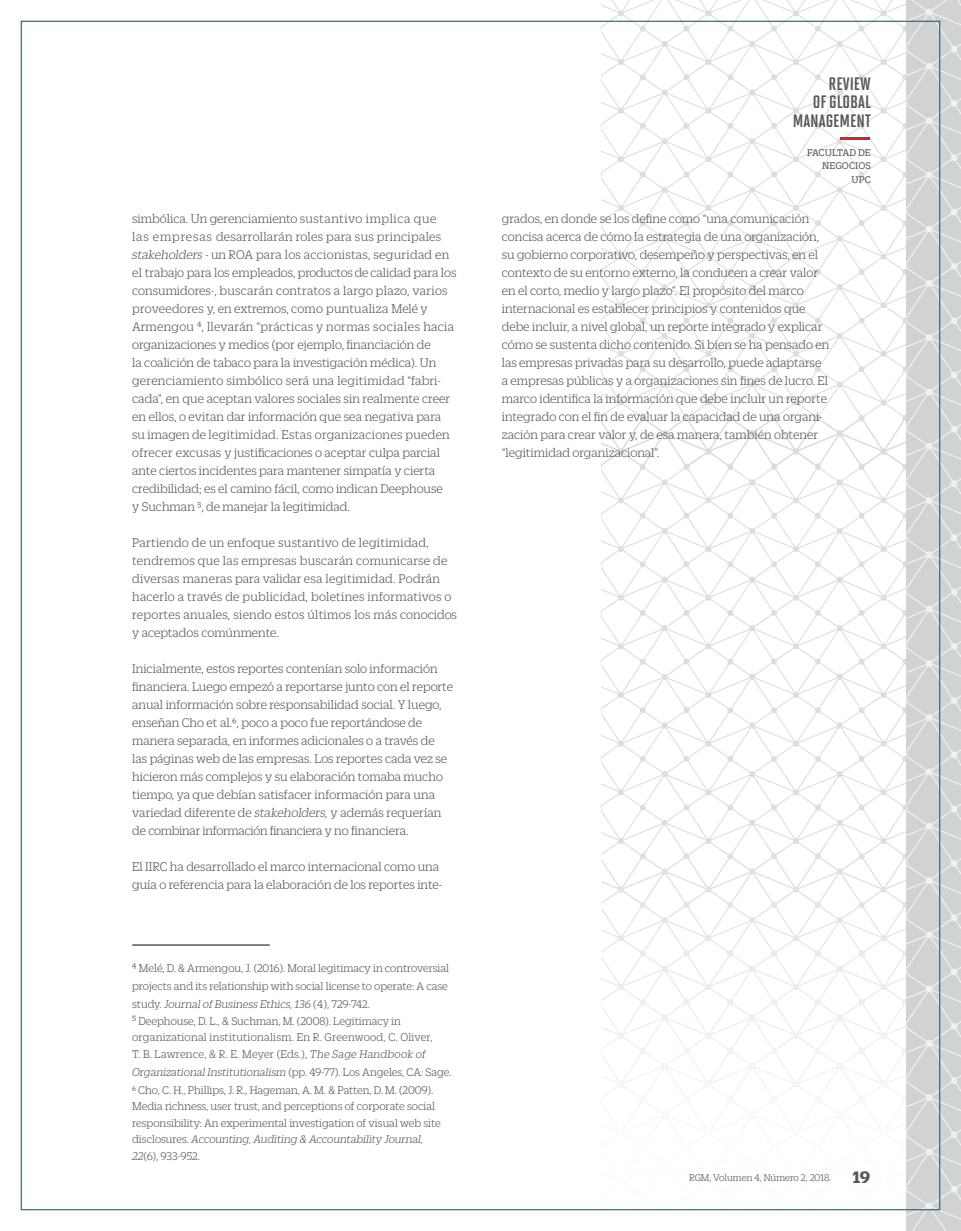
<style>
.page{position:relative;width:961px;height:1231px;background:#fff}
.page>*{position:absolute;margin:0;border:0;box-sizing:border-box;transform-origin:0 0}
.t1{font:700 18px/18.6px "Solano Gothic MVB Std";color:#57585a;text-align:right}
.t2{font:700 18px "Zizou Slab";color:#57585a}
.t3{font:300 13.5px/18px "Zizou Slab";color:#57585a}
.t4{font:300 13.5px/18px "Zizou Slab";letter-spacing:.02em;color:#57585a}
.t5{font:300 12px/16.5px "Zizou Slab";color:#57585a}
.t6{font:300 10.5px "Zizou Slab";letter-spacing:-.005em;color:#57585a}
.t7{font:10.5px/13.5px "Zizou Slab";color:#57585a;text-align:right}
.s1{font-style:italic}
.s2{font-size:13.5px}
</style>
<div class="page">
<svg style="left:601px;top:0;width:305px;height:418px"></svg>
<svg style="left:601px;top:418px;width:305px;height:431px"></svg>
<img style="left:601px;top:849px;width:305px;height:33px">
<img style="left:601px;top:856px;width:302px;height:194px">
<svg style="left:906px;top:0;width:55px;height:1230px"></svg>
<hr style="left:840px;top:137px;width:30px;height:2px;background:#d1232a">
<hr style="left:132px;top:944px;width:138px;height:1px;background:#57585a">
<p class="t3" style="left:132px;top:208px;width:326px">simbólica. Un gerenciamiento sustantivo implica que las empresas desarrollarán roles para sus principales <span class="s1">stakeholders</span> - un ROA para los accionistas, seguridad en el trabajo para los empleados, productos de calidad para los consumidores-, buscarán contratos a largo plazo, varios proveedores y, en extremos, como puntualiza Melé y Armengou 4, llevarán “prácticas y normas sociales hacia organizaciones y medios (por ejemplo, financiación de<br>la coalición de tabaco para la investigación médica). Un gerenciamiento simbólico será una legitimidad “fabri&shy;cada”, en que aceptan valores sociales sin realmente creer en ellos, o evitan dar información que sea negativa para su imagen de legitimidad. Estas organizaciones pueden ofrecer excusas y justificaciones o aceptar culpa parcial ante ciertos incidentes para mantener simpatía y cierta credibilidad; es el camino fácil, como indican Deephouse<br>y Suchman 5, de manejar la legitimidad.</p>
<p class="t4" style="left:132px;top:532px;width:326px">Partiendo de un enfoque sustantivo de legitimidad, tendremos que las empresas buscarán comunicarse de diversas maneras para validar esa legitimidad. Podrán hacerlo a través de publicidad, boletines informativos o reportes anuales, siendo estos últimos los más conocidos y aceptados comúnmente.</p>
<p class="t3" style="left:132px;top:658px;width:322px">Inicialmente, estos reportes contenían solo información financiera. Luego empezó a reportarse junto con el reporte anual información sobre responsabilidad social. Y luego, enseñan Cho et al.6, poco a poco fue reportándose de manera separada, en informes adicionales o a través de las páginas web de las empresas. Los reportes cada vez se hicieron más complejos y su elaboración tomaba mucho tiempo, ya que debían satisfacer información para una variedad diferente de <span class="s1">stakeholders,</span> y además requerían de combinar información financiera y no financiera.</p>
<p class="t3" style="left:132px;top:856px;width:311px">El IIRC ha desarrollado el marco internacional como una guía o referencia para la elaboración de los reportes inte-</p>
<p class="t5" style="left:132px;top:958px;width:318px;line-height:18px;text-align:justify"><span class="s2">4</span> Melé, D. &amp; Armengou, J. (2016). Moral legitimacy in controversial projects and its relationship with social license to operate: A case study. <span class="s1">Journal of Business Ethics, 136</span> (4), 729-742.</p>
<p class="t5" style="left:132px;top:1012px;width:302px"><span class="s2">5</span> Deephouse, D. L., &amp; Suchman, M. (2008). Legitimacy in organizational institutionalism. En R. Greenwood, C. Oliver,<br>T. B. Lawrence, &amp; R. E. Meyer (Eds.), <span class="s1">The Sage Handbook of</span></p>
<p class="t5" style="left:132px;top:1062px;width:321px;line-height:18px"><span class="s1">Organizational Institutionalism</span> (pp. 49-77). Los Angeles, CA: Sage.<br>6 Cho, C. H., Phillips, J. R., Hageman, A. M. &amp; Patten, D. M. (2009).</p>
<p class="t5" style="left:132px;top:1097px;width:310px">Media richness, user trust, and perceptions of corporate social responsibility: An experimental investigation of visual web site disclosures. <span class="s1">Accounting, Auditing &amp; Accountability Journal, 22</span>(6), 933-952.</p>
<h1 class="t1" style="left:792px;top:74px;width:80px">REVIEW<br>OF GLOBAL<br>MANAGEMENT</h1>
<p class="t7" style="left:807px;top:145px;width:65px">FACULTAD DE<br>NEGOCIOS<br>UPC</p>
<p class="t3" style="left:502px;top:208px;width:329px">grados, en donde se los define como “una comunicación concisa acerca de cómo la estrategia de una organización, su gobierno corporativo, desempeño y perspectivas, en el contexto de su entorno externo, la conducen a crear valor en el corto, medio y largo plazo”. El propósito del marco internacional es establecer principios y contenidos que debe incluir, a nivel global, un reporte integrado y explicar cómo se sustenta dicho contenido. Si bien se ha pensado en las empresas privadas para su desarrollo, puede adaptarse a empresas públicas y a organizaciones sin fines de lucro. El marco identifica la información que debe incluir un reporte integrado con el fin de evaluar la capacidad de una organi&shy;zación para crear valor y, de esa manera, también obtener “legitimidad organizacional”.</p>
<p class="t6" style="left:689px;top:1170px;width:144px">RGM, Volumen 4, Número 2, 2018.</p>
<h1 class="t2" style="left:852px;top:1164px;width:19px">19</h1>
</div>
